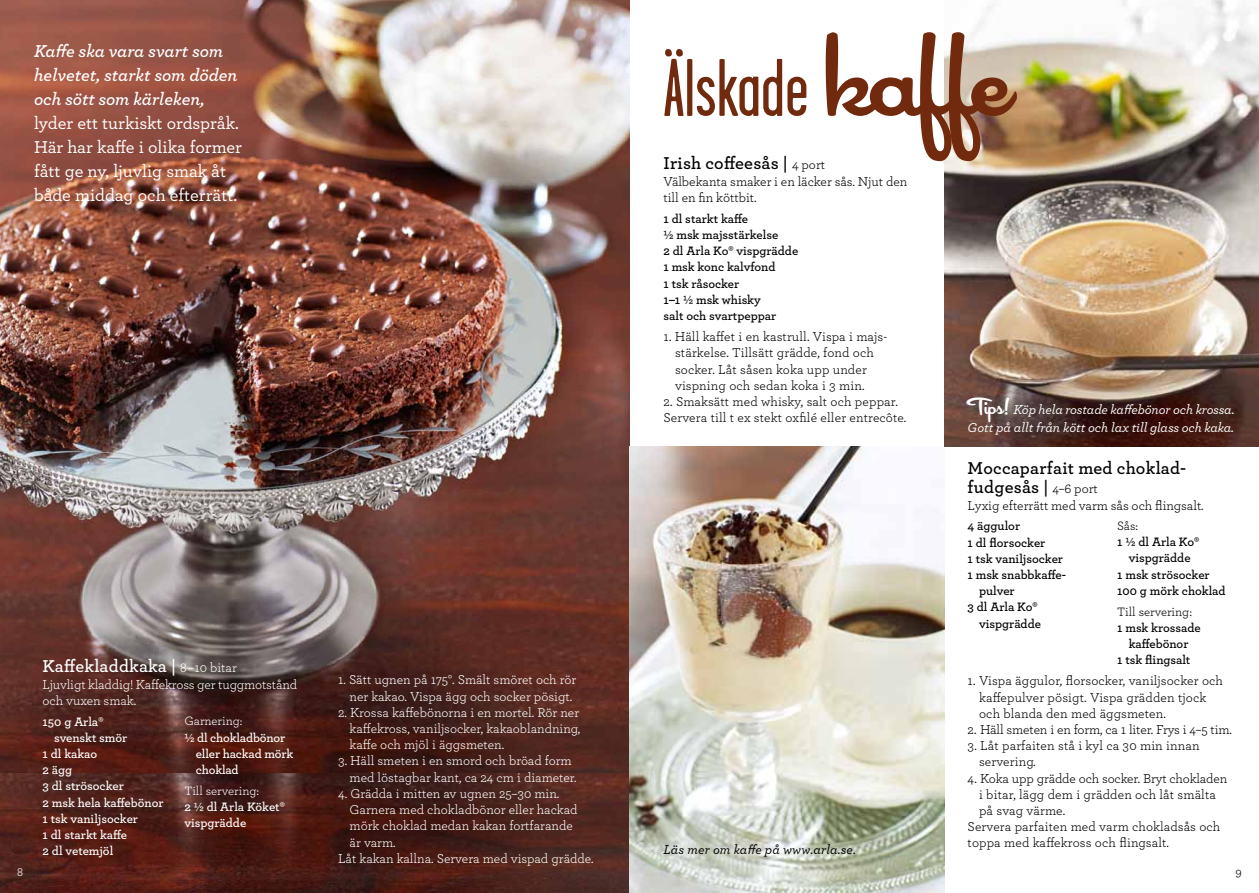
<style>
.page{position:relative;width:1259px;height:893px;background:#fff}
.page>*{position:absolute;margin:0;border:0;box-sizing:border-box;transform-origin:0 0}
.t1{font:81.45px "Garage Gothic";color:#712a0e}
.t2{font:500 18px/24px "Archer";color:#fff}
.t3{font:italic 600 18px/24px "Archer";color:#fff}
.t4{font:600 18px/18.8px "Archer";letter-spacing:.015em;color:#000}
.t5{font:600 18px "Archer";letter-spacing:.005em;color:#fff}
.t6{font:13.5px/16.2px "Archer";color:#000}
.t7{font:13.5px/16.2px "Archer";color:#fff}
.t8{font:italic 500 13.5px/18px "Archer";letter-spacing:-.01em;color:#fff}
.t9{font:italic 500 13.5px "Archer";letter-spacing:.01em;color:#000}
.t10{font:600 12.75px/16.2px "Archer";color:#000}
.t11{font:600 12.75px/16.2px "Archer";letter-spacing:-.01em;color:#fff}
.t12{font:12.75px "Archer";color:#fff}
.t13{font:12.75px "Archer";color:#000}
.t14{font:12.3px "Archer";color:#fff}
.t15{font:12.3px "Archer";color:#000}
.s1{font-weight:400;font-size:13.5px}
.s2{font-family:"Cocktail Shaker";font-size:130.8px}
.s3{font-family:"Cocktail Shaker";font-weight:400;font-style:normal;font-size:24px}
</style>
<div class="page">
<img style="left:0;top:0;width:629px;height:773px">
<img style="left:0;top:773px;width:629px;height:120px">
<img style="left:629px;top:446px;width:315px;height:447px">
<img style="left:944px;top:0;width:315px;height:446px">
<h2 class="t3" style="left:34px;top:37px;width:205px">Kaffe ska vara svart som helvetet, starkt som döden och sött som kärleken,</h2>
<h2 class="t2" style="left:34px;top:110px;width:210px">lyder ett turkiskt ordspråk.<br>Här har kaffe i olika former fått ge ny, ljuvlig smak åt både middag och efterrätt.</h2>
<h2 class="t5" style="left:43px;top:652px;width:196px">Kaffekladdkaka | <span class="s1">8–10 bitar</span></h2>
<p class="t7" style="left:43px;top:676px;width:256px">Ljuvligt kladdig! Kaffekross ger tuggmotstånd och vuxen smak.</p>
<p class="t11" style="left:43px;top:712px;width:62px">150 g Arla®</p>
<p class="t11" style="left:54px;top:729px;width:75px">svenskt smör</p>
<p class="t11" style="left:43px;top:745px;width:56px">1 dl kakao</p>
<p class="t11" style="left:43px;top:761px;width:31px">2 ägg</p>
<p class="t11" style="left:43px;top:777px;width:83px">3 dl strösocker</p>
<p class="t11" style="left:43px;top:793px;width:122px">2 msk hela kaffebönor</p>
<p class="t11" style="left:43px;top:810px;width:97px">1 tsk vaniljsocker</p>
<p class="t11" style="left:43px;top:826px;width:86px">1 dl starkt kaffe</p>
<p class="t11" style="left:43px;top:842px;width:72px">2 dl vetemjöl</p>
<p class="t12" style="left:184px;top:712px;width:60px">Garnering:</p>
<p class="t11" style="left:196px;top:728px;width:99px;text-indent:-11px">½ dl chokladbönor eller hackad mörk choklad</p>
<p class="t12" style="left:184px;top:782px;width:76px">Till servering:</p>
<p class="t11" style="left:184px;top:798px;width:102px">2 ½ dl Arla Köket® vispgrädde</p>
<p class="t7" style="left:338px;top:671px;width:240px;text-align:center">1. Sätt ugnen på 175°. Smält smöret och rör ner kakao. Vispa ägg och socker pösigt.</p>
<p class="t7" style="left:350px;top:704px;width:232px;text-align:justify;text-indent:-11px">2. Krossa kaffebönorna i en mortel. Rör ner kaffekross, vaniljsocker, kakaoblandning, kaffe och mjöl i äggsmeten.</p>
<p class="t7" style="left:350px;top:752px;width:229px;text-indent:-11px">3. Häll smeten i en smord och bröad form med löstagbar kant, ca 24 cm i diameter.</p>
<p class="t7" style="left:338px;top:785px;width:223px">4. Grädda i mitten av ugnen 25–30 min.</p>
<p class="t7" style="left:350px;top:801px;width:229px">Garnera med chokladbönor eller hackad</p>
<p class="t7" style="left:350px;top:817px;width:225px">mörk choklad medan kakan fortfarande</p>
<p class="t7" style="left:350px;top:833px;width:48px">är varm.</p>
<p class="t7" style="left:338px;top:849px;width:257px">Låt kakan kallna. Servera med vispad grädde.</p>
<h1 class="t1" style="left:663px;top:38px;width:349px">Älskade <span class="s2">kaffe</span></h1>
<h2 class="t4" style="left:663px;top:152px;width:163px">Irish coffeesås | <span class="s1">4 port</span></h2>
<p class="t6" style="left:663px;top:173px;width:245px">Välbekanta smaker i en läcker sås. Njut den till en fin köttbit.</p>
<p class="t10" style="left:663px;top:210px;width:136px">1 dl starkt kaffe<br>½ msk majsstärkelse<br>2 dl Arla Ko® vispgrädde<br>1 msk konc kalvfond<br>1 tsk råsocker<br>1–1 ½ msk whisky<br>salt och svartpeppar</p>
<p class="t6" style="left:675px;top:328px;width:214px;text-indent:-11px">1. Häll kaffet i en kastrull. Vispa i majs&shy;stärkelse. Tillsätt grädde, fond och socker. Låt såsen koka upp under vispning och sedan koka i 3 min.</p>
<p class="t6" style="left:663px;top:393px;width:244px">2. Smaksätt med whisky, salt och peppar.<br>Servera till t ex stekt oxfilé eller entrecôte.</p>
<p class="t8" style="left:967px;top:400px;width:268px"><span class="s3">Tips!</span> Köp hela rostade kaffebönor och krossa.<br>Gott på allt från kött och lax till glass och kaka.</p>
<p class="t9" style="left:663px;top:839px;width:194px">Läs mer om kaffe på www.arla.se.</p>
<h2 class="t4" style="left:967px;top:458px;width:220px">Moccaparfait med choklad&shy;fudgesås | <span class="s1">4–6 port</span></h2>
<p class="t6" style="left:967px;top:497px;width:238px">Lyxig efterrätt med varm sås och flingsalt.</p>
<p class="t10" style="left:967px;top:517px;width:54px">4 äggulor</p>
<p class="t10" style="left:967px;top:533px;width:79px">1 dl florsocker</p>
<p class="t10" style="left:967px;top:550px;width:97px">1 tsk vaniljsocker</p>
<p class="t10" style="left:967px;top:566px;width:100px">1 msk snabbkaffe-</p>
<p class="t10" style="left:979px;top:582px;width:37px">pulver</p>
<p class="t10" style="left:967px;top:598px;width:71px">3 dl Arla Ko®</p>
<p class="t10" style="left:979px;top:614px;width:63px">vispgrädde</p>
<p class="t13" style="left:1117px;top:517px;width:22px">Sås:</p>
<p class="t10" style="left:1117px;top:533px;width:83px">1 ½ dl Arla Ko®</p>
<p class="t10" style="left:1128px;top:549px;width:63px">vispgrädde</p>
<p class="t10" style="left:1117px;top:565px;width:94px">1 msk strösocker</p>
<p class="t10" style="left:1117px;top:582px;width:110px">100 g mörk choklad</p>
<p class="t13" style="left:1117px;top:603px;width:76px">Till servering:</p>
<p class="t10" style="left:1117px;top:619px;width:85px">1 msk krossade</p>
<p class="t10" style="left:1128px;top:635px;width:61px">kaffebönor</p>
<p class="t10" style="left:1117px;top:651px;width:75px">1 tsk flingsalt</p>
<p class="t6" style="left:979px;top:672px;width:245px;text-indent:-11px">1. Vispa äggulor, florsocker, vaniljsocker och kaffepulver pösigt. Vispa grädden tjock och blanda den med äggsmeten.</p>
<p class="t6" style="left:967px;top:721px;width:266px">2. Häll smeten i en form, ca 1 liter. Frys i 4–5 tim.</p>
<p class="t6" style="left:979px;top:737px;width:222px;text-indent:-11px">3. Låt parfaiten stå i kyl ca 30 min innan servering.</p>
<p class="t6" style="left:967px;top:769px;width:261px">4. Koka upp grädde och socker. Bryt chokladen</p>
<p class="t6" style="left:979px;top:785px;width:238px">i bitar, lägg dem i grädden och låt smälta</p>
<p class="t6" style="left:979px;top:802px;width:88px">på svag värme.</p>
<p class="t6" style="left:967px;top:818px;width:254px">Servera parfaiten med varm chokladsås och</p>
<p class="t6" style="left:967px;top:834px;width:203px">toppa med kaffekross och flingsalt.</p>
<p class="t14" style="left:17px;top:863px;width:7px">8</p>
<p class="t15" style="left:1235px;top:863px;width:8px">9</p>
</div>
